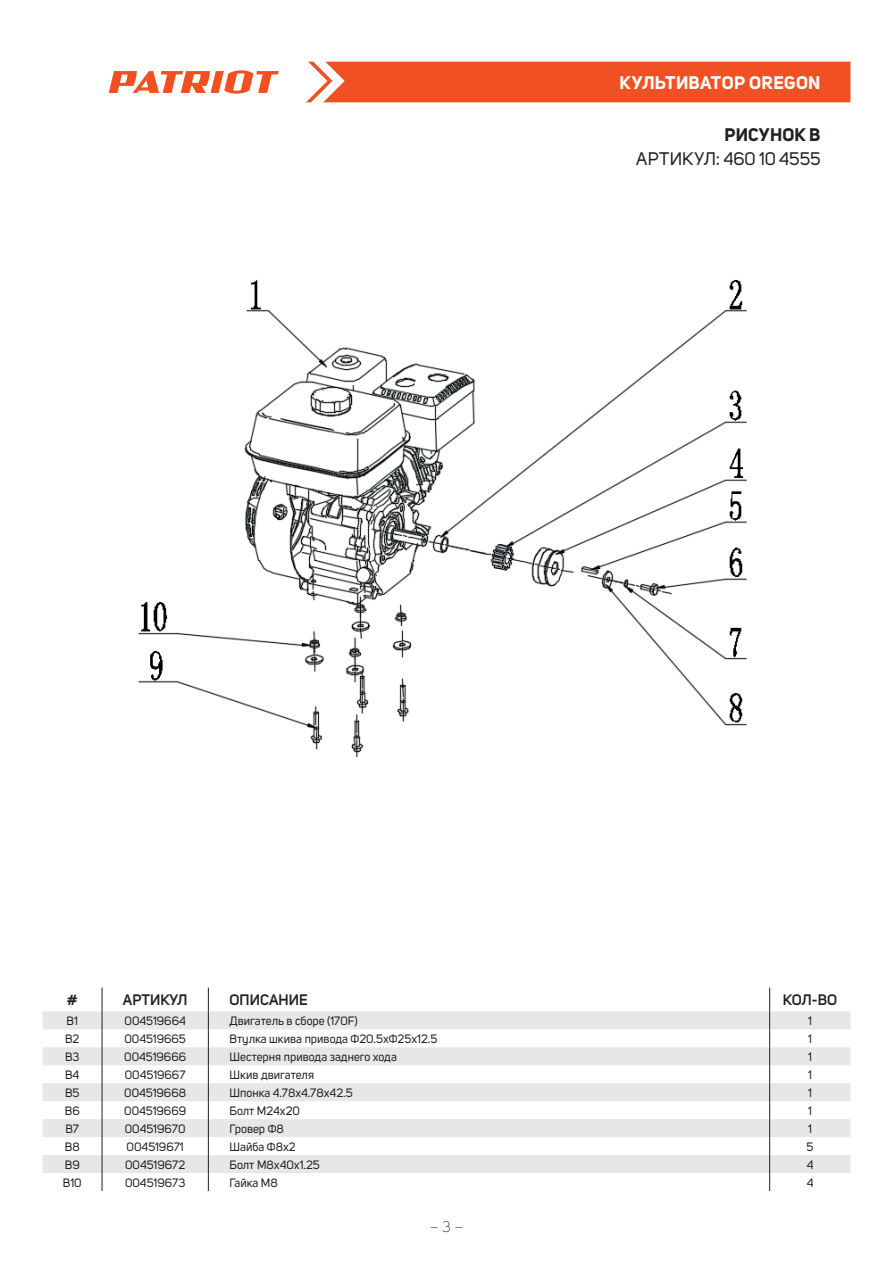
<style>
.page{position:relative;width:893px;height:1263px;background:#fff}
.page>*{position:absolute;margin:0;border:0;box-sizing:border-box;transform-origin:0 0}
.t1{font:700 18px "Uni Sans";letter-spacing:.015em;color:#fff}
.t2{font:18px "Uni Sans";color:#231f20}
.t3{font:700 18px "Uni Sans";letter-spacing:.01em;color:#231f20}
.t4{font:600 15px "Uni Sans";color:#231f20}
.t5{font:300 15px "Uni Sans";color:#231f20}
.t6{font:12px "Uni Sans";color:#231f20}
</style>
<div class="page">
<div style="left:306px;top:62px;width:544px;height:40px;background:#f15122"></div>
<svg style="left:109px;top:70px;width:170px;height:24px"></svg>
<svg style="left:43px;top:1011px;width:807px;height:162px;fill:#e6e7e9"></svg>
<svg style="left:102px;top:988px;width:1px;height:203px"></svg>
<svg style="left:208px;top:988px;width:1px;height:203px"></svg>
<svg style="left:769px;top:988px;width:1px;height:203px"></svg>
<img style="left:138px;top:279px;width:609px;height:478px">
<h1 class="t1" style="left:619px;top:72px;width:203px">КУЛЬТИВАТОР OREGON</h1>
<h1 class="t3" style="left:724px;top:123px;width:98px">РИСУНОК B</h1>
<h1 class="t2" style="left:636px;top:148px;width:186px">АРТИКУЛ: 460 10 4555</h1>
<p class="t4" style="left:67px;top:991px;width:12px">#</p>
<p class="t4" style="left:123px;top:991px;width:66px">АРТИКУЛ</p>
<p class="t4" style="left:230px;top:991px;width:80px">ОПИСАНИЕ</p>
<p class="t4" style="left:783px;top:991px;width:56px">КОЛ-ВО</p>
<p class="t6" style="left:67px;top:1014px;width:13px">B1</p>
<p class="t6" style="left:125px;top:1014px;width:63px">004519664</p>
<p class="t6" style="left:230px;top:1014px;width:130px">Двигатель в сборе (170F)</p>
<p class="t6" style="left:808px;top:1014px;width:5px">1</p>
<p class="t6" style="left:65px;top:1032px;width:16px">B2</p>
<p class="t6" style="left:124px;top:1032px;width:63px">004519665</p>
<p class="t6" style="left:230px;top:1032px;width:209px">Втулка шкива привода Ф20.5хФ25х12.5</p>
<p class="t6" style="left:808px;top:1032px;width:5px">1</p>
<p class="t6" style="left:65px;top:1050px;width:16px">B3</p>
<p class="t6" style="left:124px;top:1050px;width:63px">004519666</p>
<p class="t6" style="left:230px;top:1050px;width:169px">Шестерня привода заднего хода</p>
<p class="t6" style="left:808px;top:1050px;width:5px">1</p>
<p class="t6" style="left:65px;top:1068px;width:16px">B4</p>
<p class="t6" style="left:125px;top:1068px;width:62px">004519667</p>
<p class="t6" style="left:230px;top:1068px;width:86px">Шкив двигателя</p>
<p class="t6" style="left:808px;top:1068px;width:5px">1</p>
<p class="t6" style="left:65px;top:1086px;width:16px">B5</p>
<p class="t6" style="left:124px;top:1086px;width:63px">004519668</p>
<p class="t6" style="left:230px;top:1086px;width:125px">Шпонка 4.78х4.78х42.5</p>
<p class="t6" style="left:808px;top:1086px;width:5px">1</p>
<p class="t6" style="left:65px;top:1104px;width:16px">B6</p>
<p class="t6" style="left:124px;top:1104px;width:63px">004519669</p>
<p class="t6" style="left:230px;top:1104px;width:72px">Болт М24х20</p>
<p class="t6" style="left:808px;top:1104px;width:5px">1</p>
<p class="t6" style="left:66px;top:1122px;width:15px">B7</p>
<p class="t6" style="left:125px;top:1122px;width:62px">004519670</p>
<p class="t6" style="left:230px;top:1122px;width:56px">Гровер Ф8</p>
<p class="t6" style="left:808px;top:1122px;width:5px">1</p>
<p class="t6" style="left:65px;top:1140px;width:16px">B8</p>
<p class="t6" style="left:127px;top:1140px;width:59px">004519671</p>
<p class="t6" style="left:230px;top:1140px;width:68px">Шайба Ф8х2</p>
<p class="t6" style="left:807px;top:1140px;width:8px">5</p>
<p class="t6" style="left:65px;top:1158px;width:16px">B9</p>
<p class="t6" style="left:125px;top:1158px;width:62px">004519672</p>
<p class="t6" style="left:230px;top:1158px;width:92px">Болт М8х40х1.25</p>
<p class="t6" style="left:807px;top:1158px;width:8px">4</p>
<p class="t6" style="left:63px;top:1176px;width:20px">B10</p>
<p class="t6" style="left:125px;top:1176px;width:62px">004519673</p>
<p class="t6" style="left:230px;top:1176px;width:50px">Гайка М8</p>
<p class="t6" style="left:807px;top:1176px;width:8px">4</p>
<p class="t5" style="left:430px;top:1218px;width:35px">– 3 –</p>
</div>
